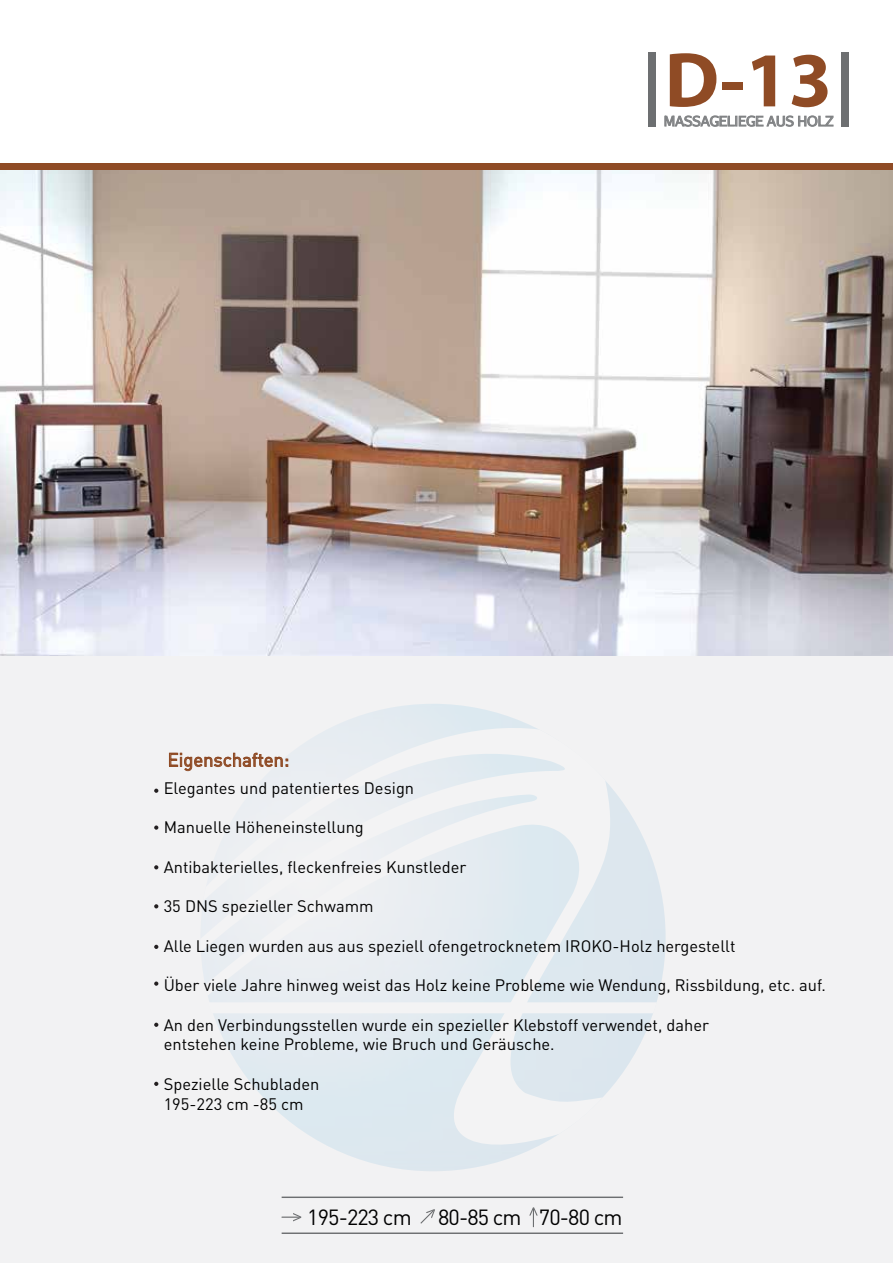
<style>
.page{position:relative;width:893px;height:1263px;background:#fff}
.page>*{position:absolute;margin:0;border:0;box-sizing:border-box;transform-origin:0 0}
.t1{font:700 78.3px "Myriad Pro";color:#8f4b25}
.t2{font:21.75px "DIN Pro";letter-spacing:-.04em;color:#000}
.t3{font:18.45px "DIN Pro";color:#8f4b25}
.t4{font:16.5px/19.8px "DIN Pro";color:#000}
.t5{font:13.8px "Abaku TL Sym Sans";color:#818385}
</style>
<div class="page">
<div style="left:0;top:235px;width:893px;height:1028px;background:#f2f2f3"></div>
<svg style="left:200px;top:713px;width:417px;height:444px"></svg>
<svg style="left:207px;top:1001px;width:450px;height:13px"></svg>
<svg style="left:282px;top:1213px;width:19px;height:8px"></svg>
<svg style="left:420px;top:1209px;width:15px;height:15px"></svg>
<svg style="left:529px;top:1207px;width:9px;height:20px"></svg>
<hr style="left:282px;top:1196px;width:341px;height:2px;background:#6d6f71">
<hr style="left:282px;top:1232px;width:341px;height:2px;background:#6d6f71">
<svg style="left:169px;top:753px;width:119px;height:18px"></svg>
<svg style="left:154px;top:789px;width:4px;height:4px"></svg>
<svg style="left:154px;top:825px;width:4px;height:5px"></svg>
<svg style="left:154px;top:865px;width:4px;height:4px"></svg>
<svg style="left:154px;top:904px;width:4px;height:4px"></svg>
<svg style="left:154px;top:945px;width:4px;height:4px"></svg>
<svg style="left:154px;top:981px;width:4px;height:5px"></svg>
<svg style="left:154px;top:1023px;width:4px;height:4px"></svg>
<div style="left:0;top:163px;width:893px;height:13px;background:#8f4b25"></div>
<img style="left:0;top:170px;width:893px;height:486px">
<svg style="left:154px;top:1082px;width:4px;height:4px"></svg>
<div style="left:648px;top:53px;width:7px;height:74px;background:#6d6f71"></div>
<div style="left:841px;top:53px;width:7px;height:74px;background:#6d6f71"></div>
<svg style="left:664px;top:115px;width:170px;height:12px"></svg>
<h1 class="t1" style="left:665px;top:29px;width:169px">D-13</h1>
<p class="t5" style="left:664px;top:112px;width:171px">MASSAGELIEGE AUS HOLZ</p>
<p class="t3" style="left:168px;top:747px;width:123px">Eigenschaften:</p>
<p class="t4" style="left:164px;top:777px;width:252px">Elegantes und patentiertes Design</p>
<p class="t4" style="left:164px;top:816px;width:202px">Manuelle Höheneinstellung</p>
<p class="t4" style="left:164px;top:856px;width:304px">Antibakterielles, fleckenfreies Kunstleder</p>
<p class="t4" style="left:164px;top:895px;width:211px">35 DNS spezieller Schwamm</p>
<p class="t4" style="left:164px;top:935px;width:573px">Alle Liegen wurden aus aus speziell ofengetrocknetem IROKO-Holz hergestellt</p>
<p class="t4" style="left:164px;top:974px;width:664px">Über viele Jahre hinweg weist das Holz keine Probleme wie Wendung, Rissbildung, etc. auf.</p>
<p class="t4" style="left:164px;top:1014px;width:547px">An den Verbindungsstellen wurde ein spezieller Klebstoff verwendet, daher entstehen keine Probleme, wie Bruch und Geräusche.</p>
<p class="t4" style="left:164px;top:1073px;width:157px">Spezielle Schubladen<br>195-223 cm -85 cm</p>
<h2 class="t2" style="left:307px;top:1202px;width:317px">195-223 cm 80-85 cm 70-80 cm</h2>
</div>
